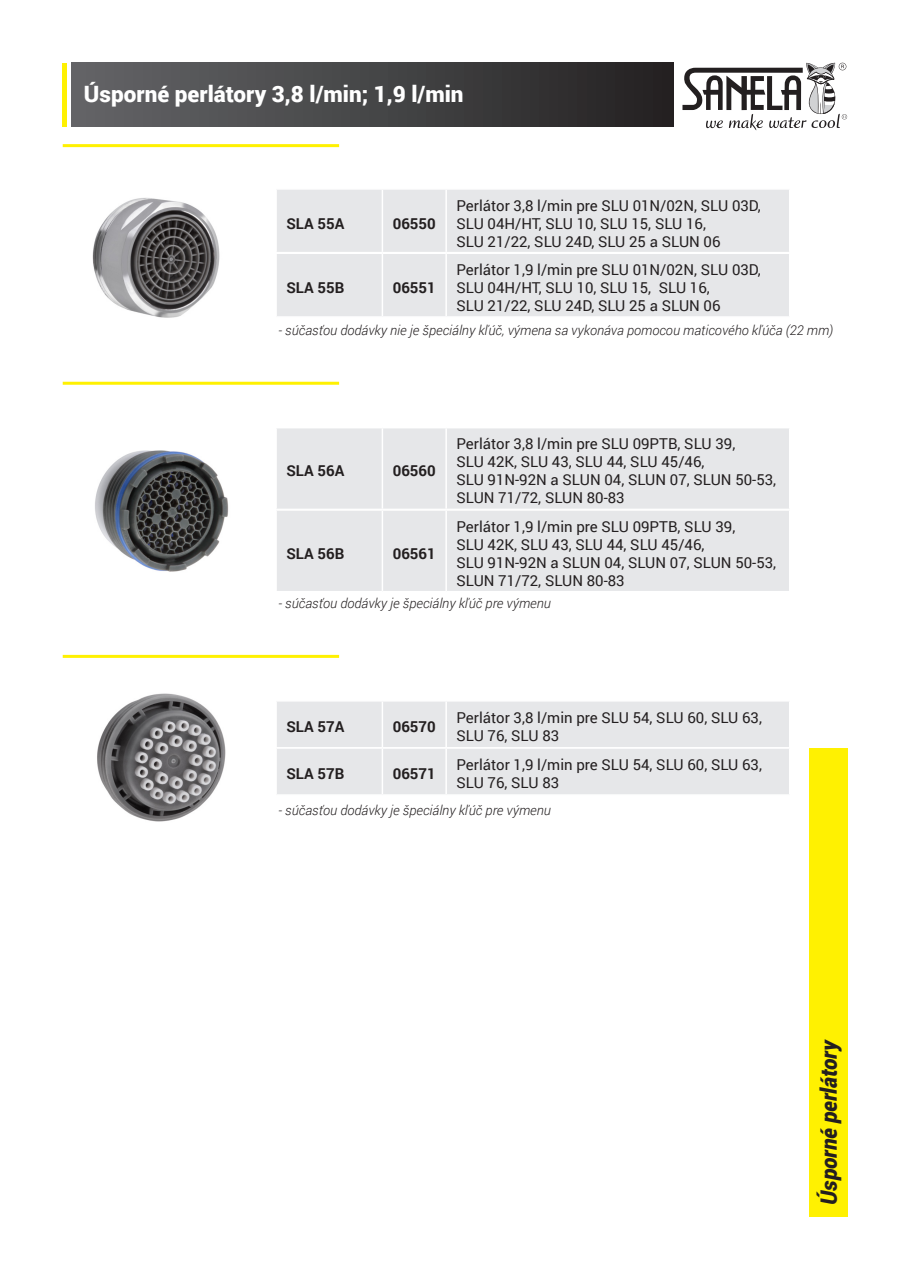
<style>
.page{position:relative;width:910px;height:1280px;background:#fff}
.page>*{position:absolute;margin:0;border:0;box-sizing:border-box;transform-origin:0 0}
.t1{font:900 22.5px "Roboto";color:#fff}
.t2{font:italic 900 22.5px "Roboto";letter-spacing:-.005em;color:#231f20;scale:.95 1}
.t3{font:15px/18px "Roboto";color:#231f20}
.t4{font:700 15px "Roboto";color:#231f20}
.t5{font:italic 300 13.5px "Roboto";color:#231f20}
</style>
<div class="page">
<hr style="left:63px;top:382px;width:276px;height:3px;background:#fff101">
<hr style="left:63px;top:144px;width:276px;height:3px;background:#fff101">
<div style="left:71px;top:63px;width:603px;height:63px;background:linear-gradient(to right,#656669,#242222)"></div>
<svg style="left:682px;top:63px;width:165px;height:67px"></svg>
<hr style="left:63px;top:63px;width:4px;height:63px;background:#fff101">
<div style="left:809px;top:748px;width:38px;height:469px;background:#fff101"></div>
<hr style="left:63px;top:655px;width:276px;height:3px;background:#fff101">
<div style="left:277px;top:190px;width:512px;height:126px;background:#e6e7e9"></div>
<hr style="left:275px;top:252px;width:107px;height:2px;background:#fff">
<hr style="left:382px;top:252px;width:64px;height:2px;background:#fff">
<hr style="left:382px;top:254px;width:1px;height:62px;background:#fff">
<hr style="left:446px;top:252px;width:344px;height:2px;background:#fff">
<hr style="left:445px;top:254px;width:2px;height:62px;background:#fff">
<div style="left:277px;top:428px;width:512px;height:163px;background:#e6e7e9"></div>
<hr style="left:275px;top:509px;width:107px;height:2px;background:#fff">
<hr style="left:382px;top:509px;width:64px;height:2px;background:#fff">
<hr style="left:382px;top:511px;width:1px;height:80px;background:#fff">
<hr style="left:446px;top:509px;width:344px;height:2px;background:#fff">
<hr style="left:445px;top:511px;width:2px;height:80px;background:#fff">
<div style="left:277px;top:701px;width:512px;height:93px;background:#e6e7e9"></div>
<hr style="left:275px;top:747px;width:107px;height:2px;background:#fff">
<hr style="left:382px;top:747px;width:64px;height:2px;background:#fff">
<hr style="left:382px;top:749px;width:1px;height:45px;background:#fff">
<hr style="left:446px;top:747px;width:344px;height:2px;background:#fff">
<hr style="left:445px;top:749px;width:2px;height:45px;background:#fff">
<img style="left:92px;top:198px;width:128px;height:120px">
<img style="left:95px;top:450px;width:134px;height:122px">
<img style="left:97px;top:693px;width:129px;height:129px">
<h1 class="t1" style="left:84px;top:78px;width:381px">Úsporné perlátory 3,8 l/min; 1,9 l/min</h1>
<p class="t4" style="left:286px;top:213px;width:59px">SLA 55A</p>
<p class="t4" style="left:393px;top:213px;width:45px">06550</p>
<p class="t4" style="left:286px;top:277px;width:59px">SLA 55B</p>
<p class="t4" style="left:393px;top:277px;width:45px">06551</p>
<p class="t3" style="left:456px;top:196px;width:306px">Perlátor 3,8 l/min pre SLU 01N/02N, SLU 03D,<br>SLU 04H/HT, SLU 10, SLU 15, SLU 16,<br>SLU 21/22, SLU 24D, SLU 25 a SLUN 06</p>
<p class="t3" style="left:456px;top:260px;width:306px">Perlátor 1,9 l/min pre SLU 01N/02N, SLU 03D,<br>SLU 04H/HT, SLU 10, SLU 15, SLU 16,<br>SLU 21/22, SLU 24D, SLU 25 a SLUN 06</p>
<p class="t5" style="left:279px;top:320px;width:556px">- súčasťou dodávky nie je špeciálny kľúč, výmena sa vykonáva pomocou maticového kľúča (22 mm)</p>
<p class="t4" style="left:286px;top:460px;width:59px">SLA 56A</p>
<p class="t4" style="left:393px;top:460px;width:45px">06560</p>
<p class="t4" style="left:286px;top:543px;width:59px">SLA 56B</p>
<p class="t4" style="left:393px;top:543px;width:45px">06561</p>
<p class="t3" style="left:456px;top:434px;width:321px">Perlátor 3,8 l/min pre SLU 09PTB, SLU 39,<br>SLU 42K, SLU 43, SLU 44, SLU 45/46,<br>SLU 91N-92N a SLUN 04, SLUN 07, SLUN 50-53, SLUN 71/72, SLUN 80-83</p>
<p class="t3" style="left:456px;top:517px;width:321px">Perlátor 1,9 l/min pre SLU 09PTB, SLU 39,<br>SLU 42K, SLU 43, SLU 44, SLU 45/46,<br>SLU 91N-92N a SLUN 04, SLUN 07, SLUN 50-53, SLUN 71/72, SLUN 80-83</p>
<p class="t5" style="left:279px;top:594px;width:274px">- súčasťou dodávky je špeciálny kľúč pre výmenu</p>
<p class="t4" style="left:286px;top:716px;width:59px">SLA 57A</p>
<p class="t4" style="left:393px;top:716px;width:45px">06570</p>
<p class="t3" style="left:456px;top:708px;width:307px">Perlátor 3,8 l/min pre SLU 54, SLU 60, SLU 63,<br>SLU 76, SLU 83</p>
<p class="t4" style="left:286px;top:763px;width:59px">SLA 57B</p>
<p class="t4" style="left:393px;top:763px;width:45px">06571</p>
<p class="t3" style="left:456px;top:755px;width:307px">Perlátor 1,9 l/min pre SLU 54, SLU 60, SLU 63,<br>SLU 76, SLU 83</p>
<p class="t5" style="left:279px;top:801px;width:274px">- súčasťou dodávky je špeciálny kľúč pre výmenu</p>
<h1 class="t2" style="left:813px;top:1204px;width:176px;rotate:-90deg">Úsporné perlátory</h1>
</div>
